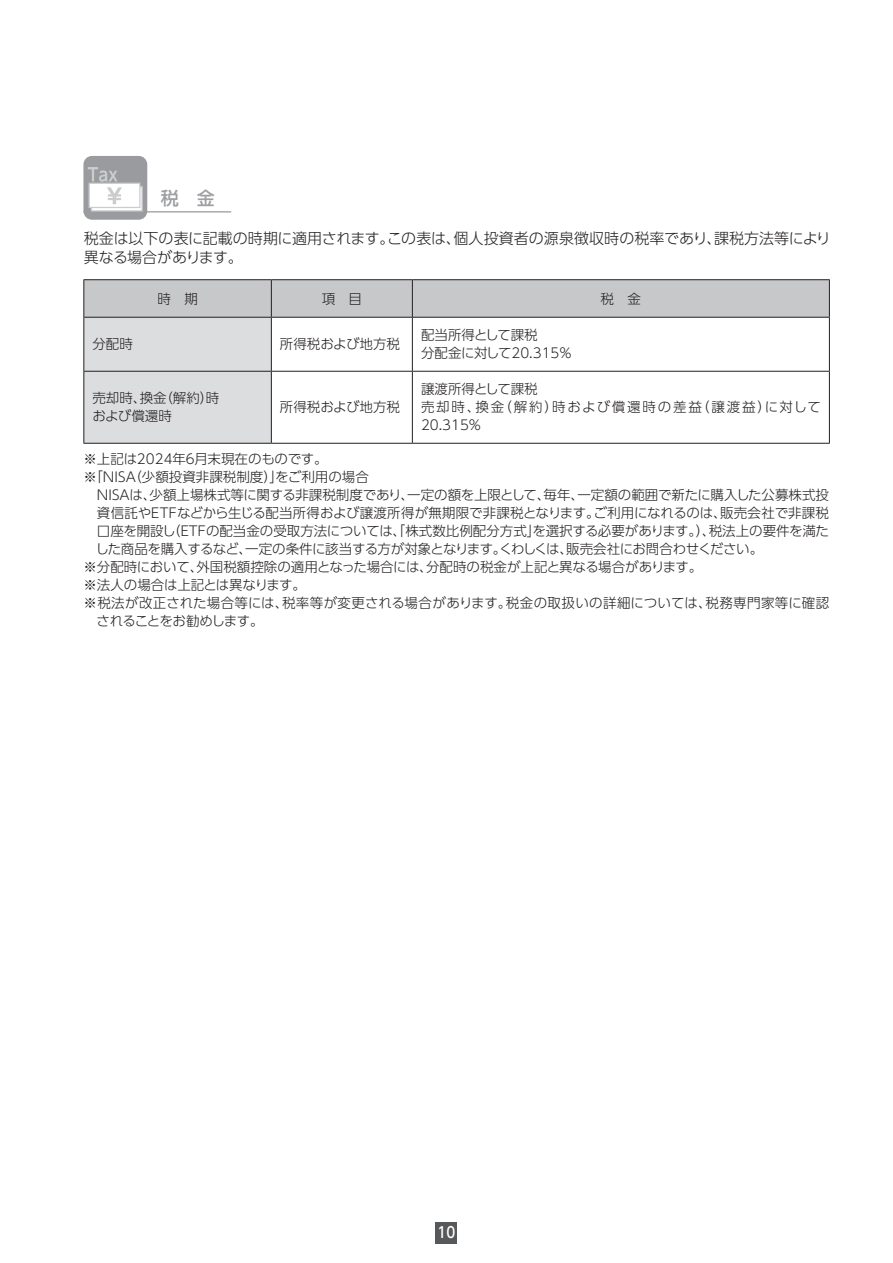
<style>
.page{position:relative;width:893px;height:1263px;background:#fff}
.page>*{position:absolute;margin:0;border:0;box-sizing:border-box;transform-origin:0 0}
.t1{font:500 18px "UD Shin Go Pro";color:#9d9fa2}
.t2{font:300 15px/18.8px "UD Shin Go Pro";color:#231f20}
.t3{font:500 15px "UD Shin Go Pro";color:#fff;scale:.9 1}
.t4{font:300 13.5px/18px "UD Shin Go Pro";color:#231f20}
.t5{font:300 13.5px "UD Shin Go Pro";letter-spacing:.03em;color:#231f20}
.t6{font:300 13.5px "UD Shin Go Pro";letter-spacing:-.03em;color:#231f20}
.t7{font:300 13.5px/18px "UD Shin Go Pro";letter-spacing:.085em;color:#231f20}
.t8{font:300 13.5px "UD Shin Go Pro";letter-spacing:-.02em;color:#231f20}
.t9{font:300 13.5px "UD Shin Go Pro";letter-spacing:-.055em;color:#231f20}
</style>
<div class="page">
<div style="left:436px;top:1222px;width:21px;height:21px;background:#57585a"></div>
<hr style="left:83px;top:211px;width:148px;height:1px;background:#999b9e">
<div style="left:83px;top:156px;width:64px;height:64px;background:#999b9e;border-radius:9px"></div>
<div style="left:91px;top:187px;width:51px;height:24px;background:linear-gradient(to right,#fff,#fff)"></div>
<div style="left:91px;top:186px;width:52px;height:26px;border:1px solid #cbccce"></div>
<div style="left:89px;top:183px;width:51px;height:24px;background:#fff"></div>
<div style="left:89px;top:183px;width:51px;height:25px;border:1px solid #cbccce"></div>
<svg style="left:88px;top:167px;width:34px;height:37px"></svg>
<svg style="left:84px;top:280px;width:745px;height:163px"></svg>
<hr style="left:83px;top:279px;width:188px;height:1px;background:#231f20">
<hr style="left:83px;top:280px;width:1px;height:37px;background:#231f20">
<hr style="left:271px;top:279px;width:141px;height:1px;background:#231f20">
<hr style="left:271px;top:280px;width:1px;height:37px;background:#231f20">
<hr style="left:412px;top:279px;width:418px;height:1px;background:#231f20">
<hr style="left:412px;top:280px;width:1px;height:37px;background:#231f20">
<hr style="left:829px;top:280px;width:1px;height:37px;background:#231f20">
<hr style="left:83px;top:317px;width:188px;height:1px;background:#231f20">
<hr style="left:83px;top:318px;width:1px;height:53px;background:#231f20">
<hr style="left:271px;top:317px;width:141px;height:1px;background:#231f20">
<hr style="left:271px;top:318px;width:1px;height:53px;background:#231f20">
<hr style="left:412px;top:317px;width:418px;height:1px;background:#231f20">
<hr style="left:412px;top:318px;width:1px;height:53px;background:#231f20">
<hr style="left:829px;top:318px;width:1px;height:53px;background:#231f20">
<hr style="left:83px;top:371px;width:188px;height:1px;background:#231f20">
<hr style="left:83px;top:372px;width:1px;height:71px;background:#231f20">
<hr style="left:271px;top:371px;width:141px;height:1px;background:#231f20">
<hr style="left:271px;top:372px;width:1px;height:71px;background:#231f20">
<hr style="left:412px;top:371px;width:418px;height:1px;background:#231f20">
<hr style="left:412px;top:372px;width:1px;height:71px;background:#231f20">
<hr style="left:829px;top:372px;width:1px;height:71px;background:#231f20">
<hr style="left:83px;top:443px;width:188px;height:1px;background:#231f20">
<hr style="left:271px;top:443px;width:141px;height:1px;background:#231f20">
<hr style="left:412px;top:443px;width:418px;height:1px;background:#231f20">
<h1 class="t1" style="left:161px;top:184px;width:55px">税　金</h1>
<p class="t2" style="left:84px;top:229px;width:749px">税金は以下の表に記載の時期に適用されます。この表は、個人投資者の源泉徴収時の税率であり、課税方法等により異なる場合があります。</p>
<p class="t4" style="left:157px;top:289px;width:42px">時　期</p>
<p class="t4" style="left:322px;top:289px;width:42px">項　目</p>
<p class="t4" style="left:601px;top:289px;width:42px">税　金</p>
<p class="t4" style="left:92px;top:335px;width:42px">分配時</p>
<p class="t4" style="left:280px;top:335px;width:122px">所得税および地方税</p>
<p class="t4" style="left:421px;top:326px;width:153px">配当所得として課税<br>分配金に対して20.315％</p>
<p class="t4" style="left:92px;top:389px;width:129px">売却時、換金（解約）時および償還時</p>
<p class="t4" style="left:280px;top:398px;width:122px">所得税および地方税</p>
<p class="t7" style="left:421px;top:380px;width:401px">譲渡所得として課税<br>売却時、換金（解約）時および償還時の差益（譲渡益）に対して<br>20.315％</p>
<p class="t8" style="left:83px;top:448px;width:246px">※上記は2024年６月末現在のものです。</p>
<p class="t4" style="left:83px;top:467px;width:287px">※「ＮＩＳＡ（少額投資非課税制度）」をご利用の場合</p>
<p class="t4" style="left:96px;top:485px;width:735px">ＮＩＳＡは、少額上場株式等に関する非課税制度であり、一定の額を上限として、毎年、一定額の範囲で新たに購入した公募株式投</p>
<p class="t4" style="left:97px;top:503px;width:734px">資信託やＥＴＦなどから生じる配当所得および譲渡所得が無期限で非課税となります。ご利用になれるのは、販売会社で非課税</p>
<p class="t4" style="left:97px;top:521px;width:734px">口座を開設し（ＥＴＦの配当金の受取方法については、「株式数比例配分方式」を選択する必要があります。）、税法上の要件を満た</p>
<p class="t6" style="left:95px;top:538px;width:669px">した商品を購入するなど、一定の条件に該当する方が対象となります。くわしくは、販売会社にお問合わせください。</p>
<p class="t4" style="left:83px;top:557px;width:620px">※分配時において、外国税額控除の適用となった場合には、分配時の税金が上記と異なる場合があります。</p>
<p class="t8" style="left:83px;top:574px;width:224px">※法人の場合は上記とは異なります。</p>
<p class="t5" style="left:83px;top:592px;width:747px">※税法が改正された場合等には、税率等が変更される場合があります。税金の取扱いの詳細については、税務専門家等に確認</p>
<p class="t9" style="left:97px;top:610px;width:168px">されることをお勧めします。</p>
<p class="t3" style="left:438px;top:1220px;width:21px">10</p>
</div>
